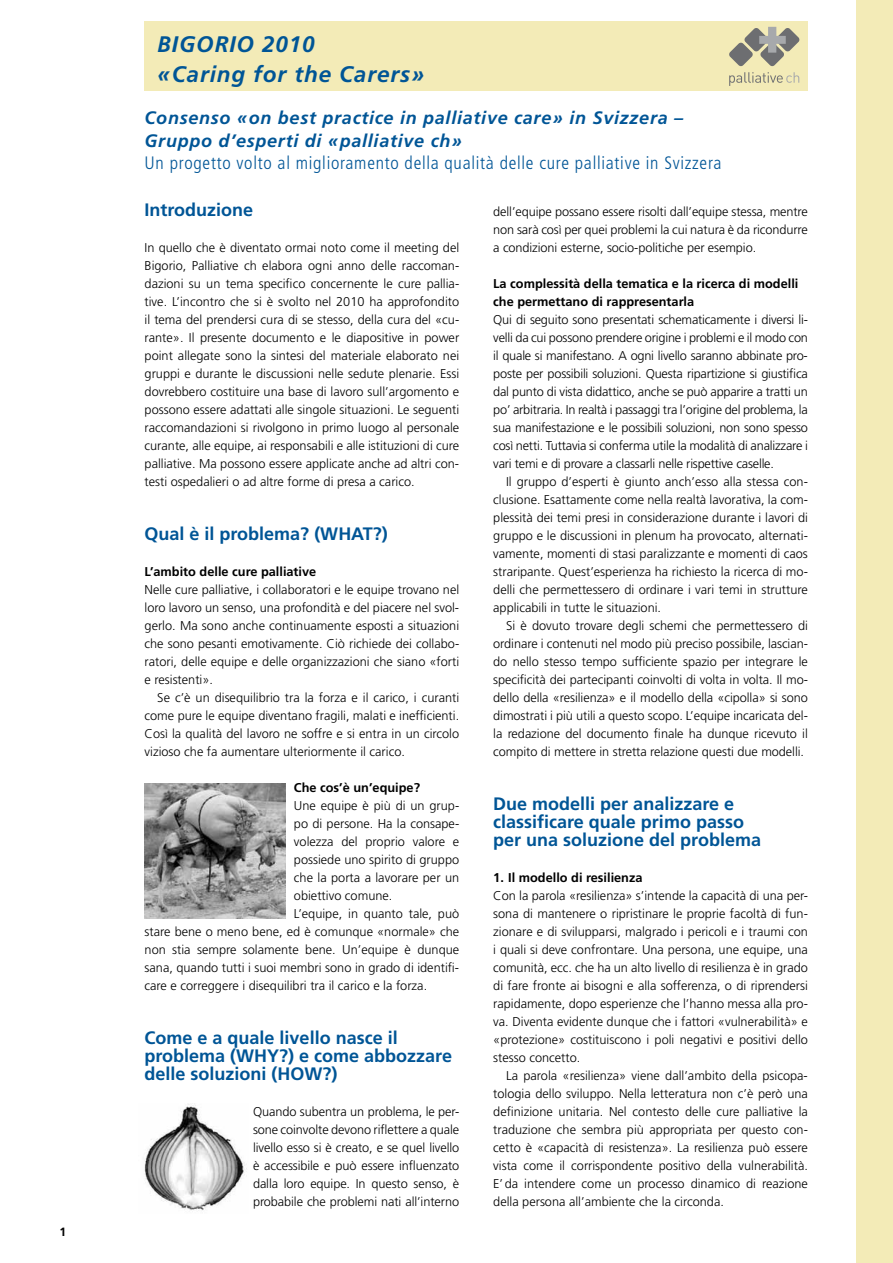
<style>
.page{position:relative;width:893px;height:1263px;background:#fff}
.page>*{position:absolute;margin:0;border:0;box-sizing:border-box;transform-origin:0 0}
.t1{font:italic 700 22.5px/30px "Frutiger";letter-spacing:.04em;color:#005596}
.t2{font:700 18px/18px "Frutiger LT Std";color:#005596}
.t3{font:italic 700 18px/22.5px "Frutiger";letter-spacing:.04em;color:#005596}
.t4{font:300 condensed 18px "Frutiger";letter-spacing:.04em;color:#005596}
.t5{font:300 12.75px/18px "Frutiger LT Std";color:#000;text-align:justify}
.t6{font:700 12.75px/18px "Frutiger LT Std";color:#000}
.t7{font:700 12px "Frutiger LT Std";color:#000}
</style>
<div class="page">
<div style="left:857px;top:0;width:36px;height:1263px;background:#f3ebb7"></div>
<div style="left:145px;top:21px;width:663px;height:69px;background:#f3ebb7"></div>
<svg style="left:729px;top:72px;width:70px;height:14px"></svg>
<svg style="left:729px;top:27px;width:70px;height:39px"></svg>
<img style="left:144px;top:1103px;width:103px;height:108px">
<img style="left:145px;top:783px;width:140px;height:135px">
<p class="t7" style="left:60px;top:1225px;width:8px">1</p>
<h1 class="t1" style="left:157px;top:30px;width:269px">BIGORIO 2010<br>«Caring for the Carers»</h1>
<h2 class="t3" style="left:145px;top:107px;width:540px">Consenso «on best practice in palliative care» in Svizzera –<br>Gruppo d’esperti di «palliative ch»</h2>
<h2 class="t4" style="left:145px;top:153px;width:578px">Un progetto volto al miglioramento della qualità delle cure palliative in Svizzera</h2>
<h2 class="t2" style="left:145px;top:201px;width:110px">Introduzione</h2>
<p class="t5" style="left:145px;top:239px;width:316px">In quello che è diventato ormai noto come il meeting del Bigorio, Palliative ch elabora ogni anno delle raccoman&shy;dazioni su un tema specifico concernente le cure pallia&shy;tive. L’incontro che si è svolto nel 2010 ha approfondito il tema del prendersi cura di se stesso, della cura del «cu&shy;rante». Il presente documento e le diapositive in power point allegate sono la sintesi del materiale elaborato nei gruppi e durante le discussioni nelle sedute plenarie. Essi dovrebbero costituire una base di lavoro sull’argomento e possono essere adattati alle singole situazioni. Le seguenti raccomandazioni si rivolgono in primo luogo al personale curante, alle equipe, ai responsabili e alle istituzioni di cure palliative. Ma possono essere applicate anche ad altri con&shy;testi ospedalieri o ad altre forme di presa a carico.</p>
<h2 class="t2" style="left:145px;top:525px;width:245px">Qual è il problema? (WHAT?)</h2>
<p class="t6" style="left:145px;top:563px;width:173px">L’ambito delle cure palliative</p>
<p class="t5" style="left:145px;top:581px;width:316px">Nelle cure palliative, i collaboratori e le equipe trovano nel loro lavoro un senso, una profondità e del piacere nel svol&shy;gerlo. Ma sono anche continuamente esposti a situazioni che sono pesanti emotivamente. Ciò richiede dei collabo&shy;ratori, delle equipe e delle organizzazioni che siano «forti e resistenti».</p>
<p class="t5" style="left:145px;top:689px;width:316px;text-indent:13px">Se c’è un disequilibrio tra la forza e il carico, i curanti come pure le equipe diventano fragili, malati e inefficienti.<br>Così la qualità del lavoro ne soffre e si entra in un circolo vizioso che fa aumentare ulteriormente il carico.</p>
<p class="t6" style="left:294px;top:779px;width:128px">Che cos’è un’equipe?</p>
<p class="t5" style="left:294px;top:797px;width:167px">Une equipe è più di un grup-</p>
<p class="t5" style="left:294px;top:815px;width:167px">po di persone. Ha la consape-</p>
<p class="t5" style="left:294px;top:833px;width:167px">volezza del proprio valore e</p>
<p class="t5" style="left:294px;top:851px;width:167px">possiede uno spirito di gruppo</p>
<p class="t5" style="left:294px;top:869px;width:167px">che la porta a lavorare per un</p>
<p class="t5" style="left:294px;top:887px;width:100px">obiettivo comune.</p>
<p class="t5" style="left:294px;top:905px;width:167px">L’equipe, in quanto tale, può</p>
<p class="t5" style="left:145px;top:923px;width:316px">stare bene o meno bene, ed è comunque «normale» che</p>
<p class="t5" style="left:145px;top:941px;width:316px">non stia sempre solamente bene. Un’equipe è dunque</p>
<p class="t5" style="left:145px;top:959px;width:316px">sana, quando tutti i suoi membri sono in grado di identifi-</p>
<p class="t5" style="left:145px;top:977px;width:284px">care e correggere i disequilibri tra il carico e la forza.</p>
<h2 class="t2" style="left:145px;top:1029px;width:309px">Come e a quale livello nasce il problema (WHY?) e come abbozzare delle soluzioni (HOW?)</h2>
<p class="t5" style="left:253px;top:1103px;width:208px">Quando subentra un problema, le per&shy;sone coinvolte devono riflettere a quale livello esso si è creato, e se quel livello è accessibile e può essere influenzato dalla loro equipe. In questo senso, è probabile che problemi nati all’interno</p>
<p class="t5" style="left:493px;top:203px;width:316px">dell’equipe possano essere risolti dall’equipe stessa, mentre non sarà così per quei problemi la cui natura è da ricondurre a condizioni esterne, socio-politiche per esempio.</p>
<p class="t6" style="left:493px;top:275px;width:307px">La complessità della tematica e la ricerca di modelli che permettano di rappresentarla</p>
<p class="t5" style="left:493px;top:311px;width:316px">Qui di seguito sono presentati schematicamente i diversi li&shy;velli da cui possono prendere origine i problemi e il modo con il quale si manifestano. A ogni livello saranno abbinate pro&shy;poste per possibili soluzioni. Questa ripartizione si giustifica dal punto di vista didattico, anche se può apparire a tratti un po’ arbitraria. In realtà i passaggi tra l’origine del problema, la sua manifestazione e le possibili soluzioni, non sono spesso così netti. Tuttavia si conferma utile la modalità di analizzare i vari temi e di provare a classarli nelle rispettive caselle.</p>
<p class="t5" style="left:493px;top:473px;width:316px;text-indent:13px">Il gruppo d’esperti è giunto anch’esso alla stessa con&shy;clusione. Esattamente come nella realtà lavorativa, la com&shy;plessità dei temi presi in considerazione durante i lavori di gruppo e le discussioni in plenum ha provocato, alternati&shy;vamente, momenti di stasi paralizzante e momenti di caos straripante. Quest’esperienza ha richiesto la ricerca di mo&shy;delli che permettessero di ordinare i vari temi in strutture applicabili in tutte le situazioni.</p>
<p class="t5" style="left:493px;top:617px;width:316px;text-indent:13px">Si è dovuto trovare degli schemi che permettessero di ordinare i contenuti nel modo più preciso possibile, lascian&shy;do nello stesso tempo sufficiente spazio per integrare le specificità dei partecipanti coinvolti di volta in volta. Il mo&shy;dello della «resilienza» e il modello della «cipolla» si sono dimostrati i più utili a questo scopo. L’equipe incaricata del&shy;la redazione del documento finale ha dunque ricevuto il compito di mettere in stretta relazione questi due modelli.</p>
<h2 class="t2" style="left:493px;top:795px;width:269px">Due modelli per analizzare e classificare quale primo passo per una soluzione del problema</h2>
<p class="t6" style="left:493px;top:869px;width:151px">1. Il modello di resilienza</p>
<p class="t5" style="left:493px;top:887px;width:316px">Con la parola «resilienza» s’intende la capacità di una per&shy;sona di mantenere o ripristinare le proprie facoltà di fun&shy;zionare e di svilupparsi, malgrado i pericoli e i traumi con i quali si deve confrontare. Una persona, une equipe, una comunità, ecc. che ha un alto livello di resilienza è in grado di fare fronte ai bisogni e alla sofferenza, o di riprendersi rapidamente, dopo esperienze che l’hanno messa alla pro&shy;va. Diventa evidente dunque che i fattori «vulnerabilità» e «protezione» costituiscono i poli negativi e positivi dello stesso concetto.</p>
<p class="t5" style="left:493px;top:1067px;width:316px;text-indent:13px">La parola «resilienza» viene dall’ambito della psicopa&shy;tologia dello sviluppo. Nella letteratura non c’è però una definizione unitaria. Nel contesto delle cure palliative la traduzione che sembra più appropriata per questo con&shy;cetto è «capacità di resistenza». La resilienza può essere vista come il corrispondente positivo della vulnerabilità.<br>E’da intendere come un processo dinamico di reazione della persona all’ambiente che la circonda.</p>
</div>
